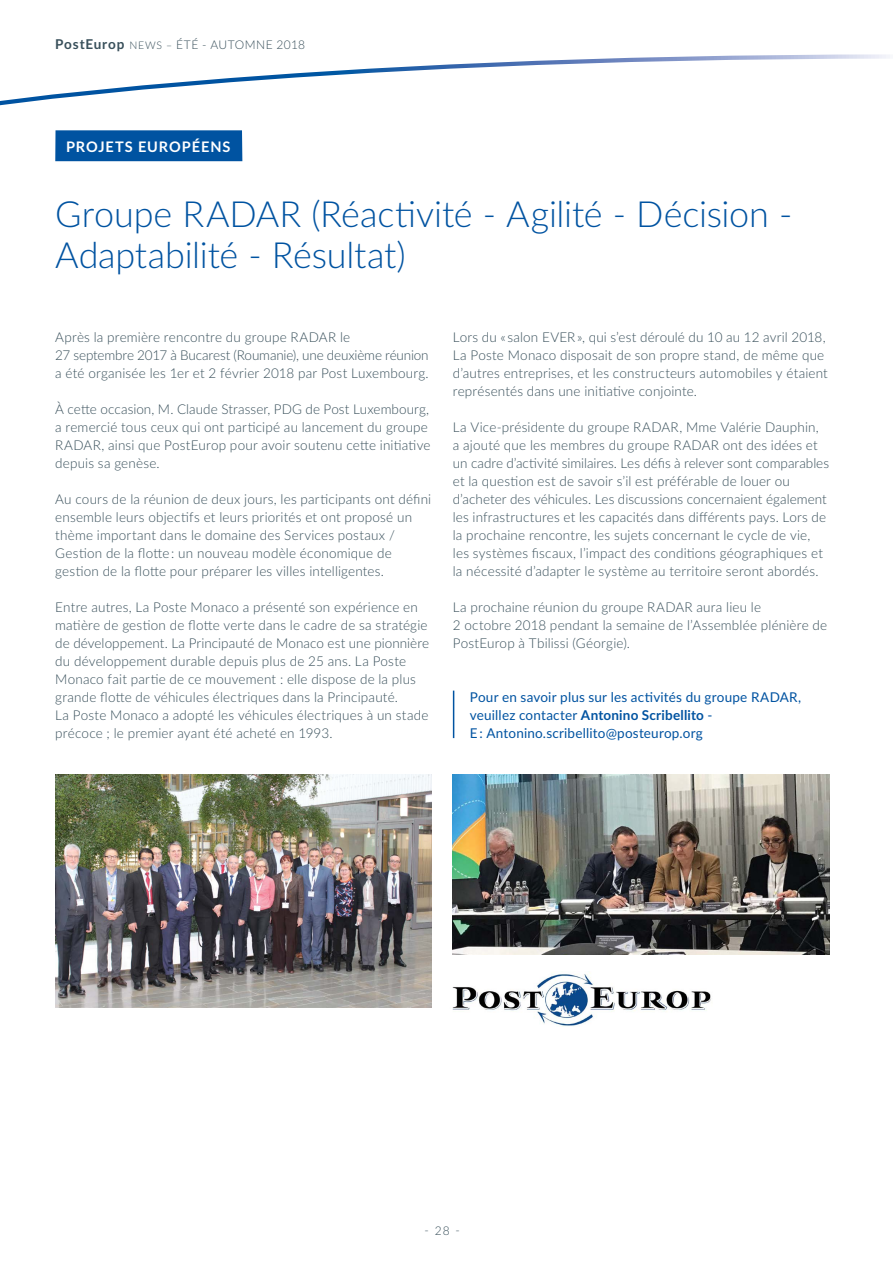
<style>
.page{position:relative;width:893px;height:1263px;background:#fff}
.page>*{position:absolute;margin:0;border:0;box-sizing:border-box;transform-origin:0 0}
.t1{font:300 36px/40.5px "Lato";letter-spacing:-.005em;color:#0053a1}
.t2{font:700 14.55px "Lato";letter-spacing:.065em;color:#fff}
.t3{font:300 13.5px/18px "Lato";letter-spacing:.01em;color:#384f5a}
.t4{font:13.5px/18px "Lato";letter-spacing:.015em;color:#0053a1}
.t5{font:300 12px "Lato";letter-spacing:.04em;color:#384f5a}
.s1{font-weight:700;font-size:13.5px}
.s2{font-size:10.5px}
.s3{font-weight:700}
</style>
<div class="page">
<svg style="left:0;top:54px;width:890px;height:52px"></svg>
<img style="left:55px;top:774px;width:377px;height:234px">
<img style="left:453px;top:774px;width:376px;height:180px">
<hr style="left:453px;top:691px;width:1px;height:47px;background:#0053a1">
<img style="left:452px;top:974px;width:259px;height:52px">
<div style="left:55px;top:130px;width:187px;height:31px;background:#0053a1"></div>
<p class="t5" style="left:55px;top:37px;width:251px"><span class="s1">PostEurop</span> <span class="s2">NEWS –</span> ÉTÉ - AUTOMNE 2018</p>
<p class="t2" style="left:66px;top:136px;width:166px">PROJETS EUROPÉENS</p>
<h1 class="t1" style="left:55px;top:192px;width:739px">Groupe RADAR (Réactivité - Agilité - Décision -<br>Adaptabilité - Résultat)</h1>
<p class="t3" style="left:55px;top:328px;width:375px">Après la première rencontre du groupe RADAR le<br>27 septembre 2017 à Bucarest (Roumanie), une deuxième réunion a été organisée les 1er et 2 février 2018 par Post Luxembourg.</p>
<p class="t3" style="left:55px;top:400px;width:377px">À cette occasion, M. Claude Strasser, PDG de Post Luxembourg, a remercié tous ceux qui ont participé au lancement du groupe RADAR, ainsi que PostEurop pour avoir soutenu cette initiative depuis sa genèse.</p>
<p class="t3" style="left:55px;top:490px;width:377px">Au cours de la réunion de deux jours, les participants ont défini ensemble leurs objectifs et leurs priorités et ont proposé un thème important dans le domaine des Services postaux / Gestion de la flotte : un nouveau modèle économique de gestion de la flotte pour préparer les villes intelligentes.</p>
<p class="t3" style="left:55px;top:598px;width:375px">Entre autres, La Poste Monaco a présenté son expérience en matière de gestion de flotte verte dans le cadre de sa stratégie de développement. La Principauté de Monaco est une pionnière du développement durable depuis plus de 25 ans. La Poste Monaco fait partie de ce mouvement : elle dispose de la plus grande flotte de véhicules électriques dans la Principauté.<br>La Poste Monaco a adopté les véhicules électriques à un stade précoce ; le premier ayant été acheté en 1993.</p>
<p class="t3" style="left:453px;top:328px;width:376px">Lors du « salon EVER », qui s’est déroulé du 10 au 12 avril 2018, La Poste Monaco disposait de son propre stand, de même que d’autres entreprises, et les constructeurs automobiles y étaient représentés dans une initiative conjointe.</p>
<p class="t3" style="left:453px;top:418px;width:378px">La Vice-présidente du groupe RADAR, Mme Valérie Dauphin,<br>a ajouté que les membres du groupe RADAR ont des idées et un cadre d’activité similaires. Les défis à relever sont comparables et la question est de savoir s’il est préférable de louer ou d’acheter des véhicules. Les discussions concernaient également les infrastructures et les capacités dans différents pays. Lors de la prochaine rencontre, les sujets concernant le cycle de vie, les systèmes fiscaux, l’impact des conditions géographiques et la nécessité d’adapter le système au territoire seront abordés.</p>
<p class="t3" style="left:453px;top:598px;width:376px">La prochaine réunion du groupe RADAR aura lieu le<br>2 octobre 2018 pendant la semaine de l’Assemblée plénière de<br>PostEurop à Tbilissi (Géorgie).</p>
<p class="t4" style="left:470px;top:687px;width:333px">Pour en savoir plus sur les activités du groupe RADAR, veuillez contacter <span class="s3">Antonino Scribellito</span> -<br>E : Antonino.scribellito@posteurop.org</p>
<p class="t5" style="left:425px;top:1222px;width:37px">- 28 -</p>
</div>
